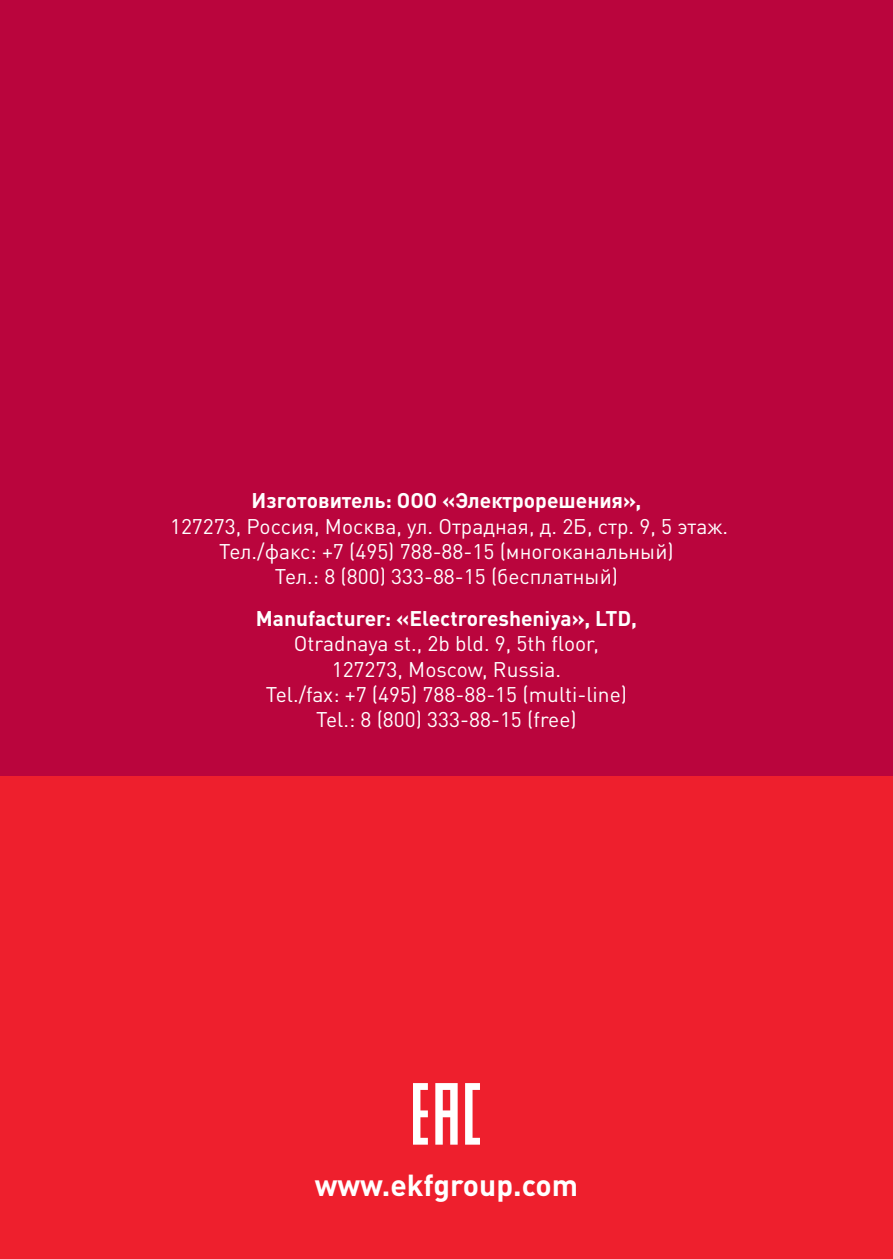
<style>
.page{position:relative;width:893px;height:1259px;background:#fff}
.page>*{position:absolute;margin:0;border:0;box-sizing:border-box;transform-origin:0 0}
.Adresa{font:700 30px "DIN Pro";color:#fff}
.Adresa-2{font:21px "DIN Pro";color:#fff}
.Adresa-3{font:700 21px "DIN Pro";color:#fff}
</style>
<div class="page">
<div style="left:0;top:775px;width:893px;height:484px;background:#ee1f2d"></div>
<div style="left:0;top:0;width:893px;height:775px;background:#ba053d"></div>
<svg style="left:413px;top:1083px;width:67px;height:61px"></svg>
<p class="Adresa-3" style="left:252px;top:483px;width:391px">Изготовитель: ООО «Электрорешения»,</p>
<p class="Adresa-2" style="left:170px;top:509px;width:560px">127273, Россия, Москва, ул. Отрадная, д. 2Б, стр. 9, 5 этаж.</p>
<p class="Adresa-2" style="left:219px;top:534px;width:456px">Тел./факс: +7 (495) 788-88-15 (многоканальный)</p>
<p class="Adresa-2" style="left:275px;top:560px;width:345px">Тел.: 8 (800) 333-88-15 (бесплатный)</p>
<p class="Adresa-3" style="left:256px;top:601px;width:383px">Manufacturer: «Electroresheniya», LTD,</p>
<p class="Adresa-2" style="left:294px;top:627px;width:307px">Otradnaya st., 2b bld. 9, 5th floor,</p>
<p class="Adresa-2" style="left:332px;top:652px;width:231px">127273, Moscow, Russia.</p>
<p class="Adresa-2" style="left:266px;top:677px;width:363px">Tel./fax: +7 (495) 788-88-15 (multi-line)</p>
<p class="Adresa-2" style="left:316px;top:703px;width:262px">Tel.: 8 (800) 333-88-15 (free)</p>
<p class="Adresa" style="left:315px;top:1160px;width:265px">www.ekfgroup.com</p>
</div>
